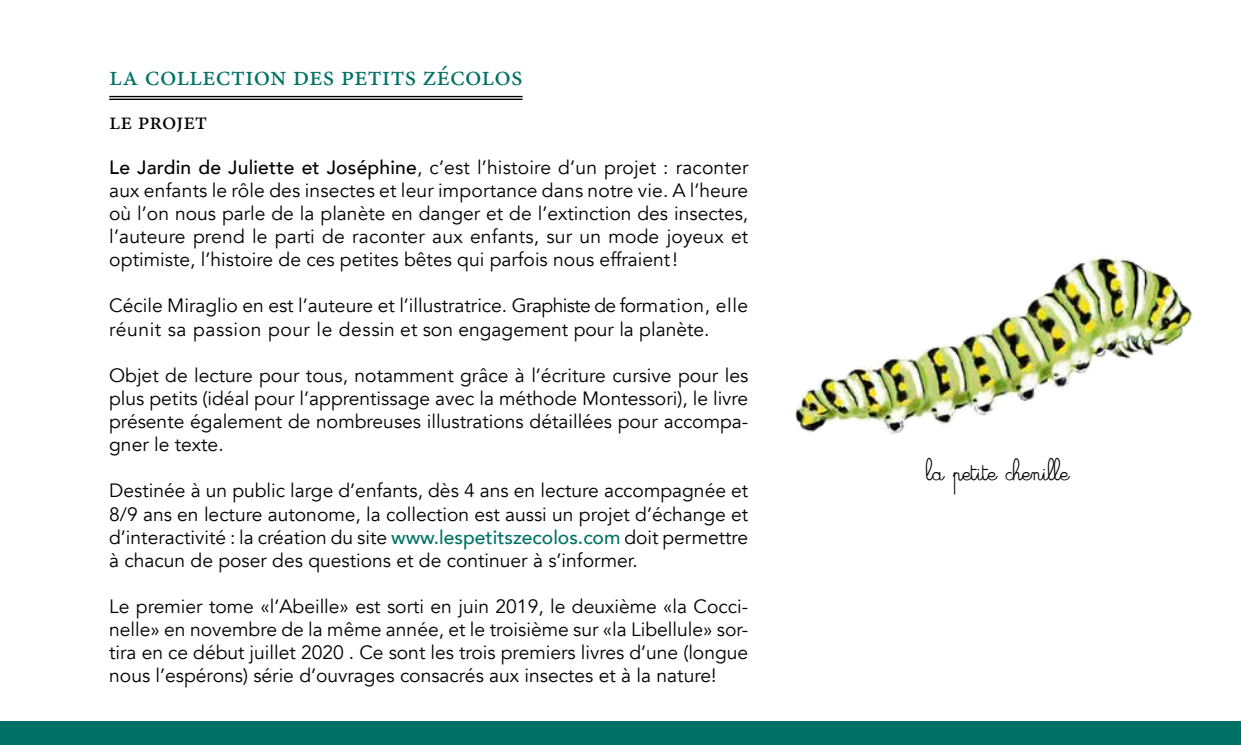
<style>
.page{position:relative;width:1241px;height:745px;background:#fff}
.page>*{position:absolute;margin:0;border:0;box-sizing:border-box;transform-origin:0 0}
.t1{font:28.18px "Minion Pro";color:#007265}
.t2{font:24.5px "Cursivestandard";letter-spacing:-.02em;color:#000}
.t3{font:24.5px "Minion Pro";letter-spacing:-.01em;color:#000}
.t4{font:19.25px/23.1px "Avenir";color:#000;text-align:justify}
.s1{font-weight:500}
.s2{font-weight:500;color:#007265}
</style>
<div class="page">
<hr style="left:109px;top:96px;width:413px;height:1px;background:#000">
<hr style="left:109px;top:99px;width:413px;height:1px;background:#000">
<div style="left:0;top:720px;width:1240px;height:24px;background:#007265"></div>
<img style="left:795px;top:256px;width:398px;height:179px">
<h1 class="t1" style="left:109px;top:57px;width:415px">la collection des petits zécolos</h1>
<p class="t3" style="left:109px;top:104px;width:100px">le projet</p>
<p class="t4" style="left:109px;top:156px;width:640px"><span class="s1">Le Jardin de Juliette et Joséphine</span>, c’est l’histoire d’un projet : raconter aux enfants le rôle des insectes et leur importance dans notre vie. A l’heure où l’on nous parle de la planète en danger et de l’extinction des insectes, l’auteure prend le parti de raconter aux enfants, sur un mode joyeux et optimiste, l’histoire de ces petites bêtes qui parfois nous effraient!</p>
<p class="t4" style="left:109px;top:294px;width:640px">Cécile Miraglio en est l’auteure et l’illustratrice. Graphiste de formation, elle réunit sa passion pour le dessin et son engagement pour la planète.</p>
<p class="t4" style="left:109px;top:364px;width:640px">Objet de lecture pour tous, notamment grâce à l’écriture cursive pour les plus petits (idéal pour l’apprentissage avec la méthode Montessori), le livre présente également de nombreuses illustrations détaillées pour accompa&shy;gner le texte.</p>
<p class="t4" style="left:109px;top:479px;width:640px">Destinée à un public large d’enfants, dès 4 ans en lecture accompagnée et 8/9 ans en lecture autonome, la collection est aussi un projet d’échange et d’interactivité : la création du site <span class="s2">www.lespetitszecolos.com</span> doit permettre à chacun de poser des questions et de continuer à s’informer.</p>
<p class="t4" style="left:109px;top:595px;width:640px">Le premier tome «l’Abeille» est sorti en juin 2019, le deuxième «la Cocci&shy;nelle» en novembre de la même année, et le troisième sur «la Libellule» sor&shy;tira en ce début juillet 2020 . Ce sont les trois premiers livres d’une (longue nous l’espérons) série d’ouvrages consacrés aux insectes et à la nature!</p>
<p class="t2" style="left:926px;top:457px;width:144px">la petite chenille</p>
</div>
